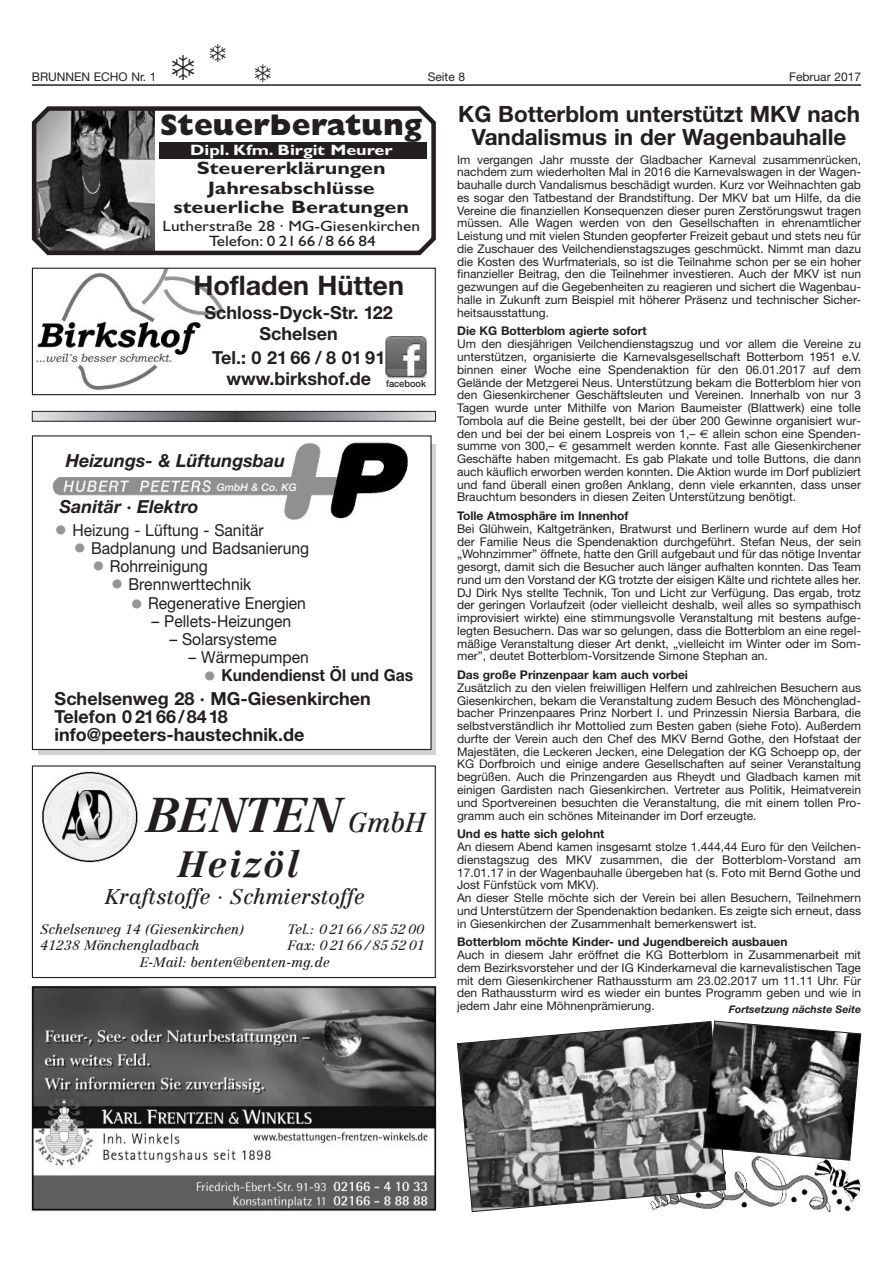
<style>
.page{position:relative;width:893px;height:1263px;background:#fff}
.page>*{position:absolute;margin:0;border:0;box-sizing:border-box;transform-origin:0 0}
.t1{font:italic 700 48px "Centennial";color:#231f20}
.t2{font:italic 700 36px "Centennial";letter-spacing:.06em;color:#231f20}
.t3{font:800 30px "Gill Sans";color:#231f20}
.t4{font:700 27px "Helvetica Neue";color:#231f20}
.t5{font:700 22.5px/22.5px "Helvetica Neue";color:#231f20;text-align:center}
.t6{font:italic 21px "Centennial";color:#231f20}
.t7{font:700 18px/18px "Helvetica Neue";color:#231f20}
.t8{font:700 18px/19.5px "Gill Sans";color:#231f20;text-align:center;scale:1.2 1}
.t9{font:italic 700 18px "Helvetica Neue";color:#231f20}
.t10{font:16.5px "Helvetica Neue";color:#231f20;scale:.95 1}
.t11{font:700 16.5px "Helvetica Neue";color:#231f20;scale:.95 1}
.t12{font:15px/15px "Gill Sans";color:#231f20;text-align:center;scale:1.15 1}
.t13{font:700 15px "Gill Sans";color:#fff;scale:1.2 1}
.t14{font:italic 13.5px/16.5px "Centennial";letter-spacing:-.005em;color:#231f20}
.t15{font:12px/12.8px "Helvetica Neue";color:#231f20;text-align:justify}
.t16{font:700 12px "Helvetica Neue";color:#231f20}
.t17{font:italic 700 10.5px "Helvetica Neue";color:#231f20}
.t18{font:italic 500 10.5px "Helvetica Neue";color:#fff}
.s1{font-weight:500;font-size:9.75px}
.s2{font-size:25.5px;color:#939598}
.s3{font-weight:400;font-size:25.5px;color:#939598}
.s4{font-weight:400;font-size:27px}
.s5{font-family:"Euro Sans"}
</style>
<div class="page">
<img style="left:726px;top:1161px;width:135px;height:51px">
<hr style="left:32px;top:84px;width:829px;height:2px;background:#231f20">
<div style="left:38px;top:444px;width:398px;height:310px;background:linear-gradient(to right,#cacbcd,#cbcbcd)"></div>
<div style="left:32px;top:436px;width:399px;height:313px;background:#fff"></div>
<div style="left:32px;top:435px;width:400px;height:315px;border:1px solid #231f20"></div>
<img style="left:52px;top:442px;width:356px;height:78px">
<div style="left:62px;top:450px;width:227px;height:24px;background:#fff"></div>
<div style="left:55px;top:497px;width:186px;height:21px;background:#fff"></div>
<img style="left:31px;top:985px;width:406px;height:227px">
<img style="left:385px;top:337px;width:42px;height:41px">
<img style="left:36px;top:270px;width:190px;height:121px">
<div style="left:32px;top:268px;width:404px;height:127px;border:1px solid #231f20"></div>
<svg style="left:32px;top:106px;width:404px;height:149px"></svg>
<div style="left:159px;top:142px;width:268px;height:17px;background:#231f20"></div>
<div style="left:32px;top:765px;width:404px;height:213px;border:1px solid #231f20"></div>
<img style="left:42px;top:771px;width:96px;height:92px">
<svg style="left:34px;top:413px;width:400px;height:7px;background:#929396"></svg>
<div style="left:32px;top:411px;width:404px;height:11px;border:1px solid #231f20"></div>
<svg style="left:457px;top:1021px;width:269px;height:191px"></svg>
<svg style="left:703px;top:1020px;width:159px;height:141px"></svg>
<p class="t15" style="left:32px;top:71px;width:126px">BRUNNEN ECHO Nr. 1</p>
<p class="t15" style="left:428px;top:71px;width:39px">Seite 8</p>
<p class="t15" style="left:789px;top:71px;width:73px">Februar 2017</p>
<h3 class="t3" style="left:160px;top:114px;width:264px">Steuerberatung</h3>
<p class="t13" style="left:190px;top:144px;width:170px">Dipl. Kfm. Birgit Meurer</p>
<h3 class="t8" style="left:173px;top:160px;width:198px">Steuererklärungen<br>Jahresabschlüsse steuerliche Beratungen</h3>
<p class="t12" style="left:163px;top:220px;width:225px">Lutherstraße 28 · MG-Giesenkirchen<br>Telefon: 0 2166 / 8 66 84</p>
<h3 class="t4" style="left:193px;top:276px;width:212px">Hofladen Hütten</h3>
<h3 class="t7" style="left:204px;top:304px;width:190px;line-height:21px;text-align:center">Schloss-Dyck-Str. 122<br>Schelsen</h3>
<h3 class="t7" style="left:226px;top:349px;width:201px;line-height:21px;text-indent:-14px">Tel.: 0 21 66 / 8 01 91 www.birkshof.de <span class="s1">facebook</span></h3>
<h3 class="t9" style="left:66px;top:454px;width:221px">Heizungs- &amp; Lüftungsbau</h3>
<h3 class="t9" style="left:60px;top:500px;width:140px">Sanitär · Elektro</h3>
<p class="t18" style="left:217px;top:484px;width:81px">GmbH &amp; Co. KG</p>
<h3 class="t10" style="left:55px;top:524px;width:222px"><span class="s2">•</span> Heizung - Lüftung - Sanitär</h3>
<h3 class="t10" style="left:73px;top:542px;width:250px"><span class="s2">•</span> Badplanung und Badsanierung</h3>
<h3 class="t10" style="left:92px;top:560px;width:124px"><span class="s2">•</span> Rohrreinigung</h3>
<h3 class="t10" style="left:111px;top:578px;width:149px"><span class="s2">•</span> Brennwerttechnik</h3>
<h3 class="t10" style="left:130px;top:598px;width:186px"><span class="s2">•</span> Regenerative Energien</h3>
<h3 class="t10" style="left:152px;top:616px;width:149px">– Pellets-Heizungen</h3>
<h3 class="t10" style="left:169px;top:634px;width:115px">– Solarsysteme</h3>
<h3 class="t10" style="left:189px;top:652px;width:128px">– Wärmepumpen</h3>
<h3 class="t11" style="left:204px;top:670px;width:222px"><span class="s3">•</span> Kundendienst Öl und Gas</h3>
<h3 class="t7" style="left:55px;top:692px;width:318px">Schelsenweg 28 · MG-Giesenkirchen<br>Telefon 0 2166/8418 info@peeters-haustechnik.de</h3>
<h1 class="t1" style="left:147px;top:796px;width:280px">BENTEN <span class="s4">GmbH</span></h1>
<h2 class="t2" style="left:178px;top:850px;width:121px">Heizöl</h2>
<h3 class="t6" style="left:105px;top:888px;width:261px">Kraftstoffe · Schmierstoffe</h3>
<p class="t14" style="left:40px;top:922px;width:205px">Schelsenweg 14 (Giesenkirchen)</p>
<p class="t14" style="left:288px;top:922px;width:138px">Tel.: 0 2166 / 85 52 00</p>
<p class="t14" style="left:40px;top:938px;width:161px">41238 Mönchengladbach</p>
<p class="t14" style="left:140px;top:938px;width:286px;text-indent:148px">Fax: 0 2166 / 85 52 01<br>E-Mail: benten@benten-mg.de</p>
<h3 class="t5" style="left:458px;top:105px;width:403px">KG Botterblom unterstützt MKV nach<br>Vandalismus in der Wagenbauhalle</h3>
<p class="t15" style="left:457px;top:154px;width:405px">Im vergangen Jahr musste der Gladbacher Karneval zusammenrücken, nachdem zum wiederholten Mal in 2016 die Karnevalswagen in der Wagen&shy;bauhalle durch Vandalismus beschädigt wurden. Kurz vor Weihnachten gab es sogar den Tatbestand der Brandstiftung. Der MKV bat um Hilfe, da die Vereine die finanziellen Konsequenzen dieser puren Zerstörungswut tragen müssen. Alle Wagen werden von den Gesellschaften in ehrenamtlicher Leistung und mit vielen Stunden geopferter Freizeit gebaut und stets neu für die Zuschauer des Veilchendienstagszuges geschmückt. Nimmt man dazu die Kosten des Wurfmaterials, so ist die Teilnahme schon per se ein hoher finanzieller Beitrag, den die Teilnehmer investieren. Auch der MKV ist nun gezwungen auf die Gegebenheiten zu reagieren und sichert die Wagenbau&shy;halle in Zukunft zum Beispiel mit höherer Präsenz und technischer Sicher&shy;heitsausstattung.</p>
<p class="t16" style="left:457px;top:327px;width:191px">Die KG Botterblom agierte sofort</p>
<p class="t15" style="left:457px;top:339px;width:405px">Um den diesjährigen Veilchendienstagszug und vor allem die Vereine zu unterstützen, organisierte die Karnevalsgesellschaft Botterbom 1951 e.V. binnen einer Woche eine Spendenaktion für den 06.01.2017 auf dem Gelände der Metzgerei Neus. Unterstützung bekam die Botterblom hier von den Giesenkirchener Geschäftsleuten und Vereinen. Innerhalb von nur 3<br>Tagen wurde unter Mithilfe von Marion Baumeister (Blattwerk) eine tolle Tombola auf die Beine gestellt, bei der über 200 Gewinne organisiert wur&shy;den und bei der bei einem Lospreis von 1,– <span class="s5">€</span> allein schon eine Spenden&shy;summe von 300,– <span class="s5">€</span> gesammelt werden konnte. Fast alle Giesenkirchener Geschäfte haben mitgemacht. Es gab Plakate und tolle Buttons, die dann auch käuflich erworben werden konnten. Die Aktion wurde im Dorf publiziert und fand überall einen großen Anklang, denn viele erkannten, dass unser Brauchtum besonders in diesen Zeiten Unterstützung benötigt.</p>
<p class="t16" style="left:457px;top:511px;width:173px">Tolle Atmosphäre im Innenhof</p>
<p class="t15" style="left:457px;top:523px;width:405px">Bei Glühwein, Kaltgetränken, Bratwurst und Berlinern wurde auf dem Hof der Familie Neus die Spendenaktion durchgeführt. Stefan Neus, der sein „Wohnzimmer” öffnete, hatte den Grill aufgebaut und für das nötige Inventar gesorgt, damit sich die Besucher auch länger aufhalten konnten. Das Team rund um den Vorstand der KG trotzte der eisigen Kälte und richtete alles her.<br>DJ Dirk Nys stellte Technik, Ton und Licht zur Verfügung. Das ergab, trotz der geringen Vorlaufzeit (oder vielleicht deshalb, weil alles so sympathisch improvisiert wirkte) eine stimmungsvolle Veranstaltung mit bestens aufge&shy;legten Besuchern. Das war so gelungen, dass die Botterblom an eine regel&shy;mäßige Veranstaltung dieser Art denkt, „vielleicht im Winter oder im Som&shy;mer”, deutet Botterblom-Vorsitzende Simone Stephan an.</p>
<p class="t16" style="left:457px;top:671px;width:232px">Das große Prinzenpaar kam auch vorbei</p>
<p class="t15" style="left:457px;top:682px;width:405px">Zusätzlich zu den vielen freiwilligen Helfern und zahlreichen Besuchern aus Giesenkirchen, bekam die Veranstaltung zudem Besuch des Mönchenglad&shy;bacher Prinzenpaares Prinz Norbert I. und Prinzessin Niersia Barbara, die selbstverständlich ihr Mottolied zum Besten gaben (siehe Foto). Außerdem durfte der Verein auch den Chef des MKV Bernd Gothe, den Hofstaat der Majestäten, die Leckeren Jecken, eine Delegation der KG Schoepp op, der KG Dorfbroich und einige andere Gesellschaften auf seiner Veranstaltung begrüßen. Auch die Prinzengarden aus Rheydt und Gladbach kamen mit einigen Gardisten nach Giesenkirchen. Vertreter aus Politik, Heimatverein und Sportvereinen besuchten die Veranstaltung, die mit einem tollen Pro&shy;gramm auch ein schönes Miteinander im Dorf erzeugte.</p>
<p class="t16" style="left:457px;top:830px;width:149px">Und es hatte sich gelohnt</p>
<p class="t15" style="left:457px;top:841px;width:405px;text-align:left">An diesem Abend kamen insgesamt stolze 1.444,44 Euro für den Veilchen&shy;dienstagszug des MKV zusammen, die der Botterblom-Vorstand am 17.01.17 in der Wagenbauhalle übergeben hat (s. Foto mit Bernd Gothe und Jost Fünfstück vom MKV).<br>An dieser Stelle möchte sich der Verein bei allen Besuchern, Teilnehmern und Unterstützern der Spendenaktion bedanken. Es zeigte sich erneut, dass in Giesenkirchen der Zusammenhalt bemerkenswert ist.</p>
<p class="t16" style="left:457px;top:938px;width:332px">Botterblom möchte Kinder- und Jugendbereich ausbauen</p>
<p class="t15" style="left:457px;top:950px;width:405px">Auch in diesem Jahr eröffnet die KG Botterblom in Zusammenarbeit mit dem Bezirksvorsteher und der IG Kinderkarneval die karnevalistischen Tage mit dem Giesenkirchener Rathaussturm am 23.02.2017 um 11.11 Uhr. Für den Rathaussturm wird es wieder ein buntes Programm geben und wie in jedem Jahr eine Möhnenprämierung.</p>
<p class="t17" style="left:729px;top:1005px;width:134px">Fortsetzung nächste Seite</p>
</div>
